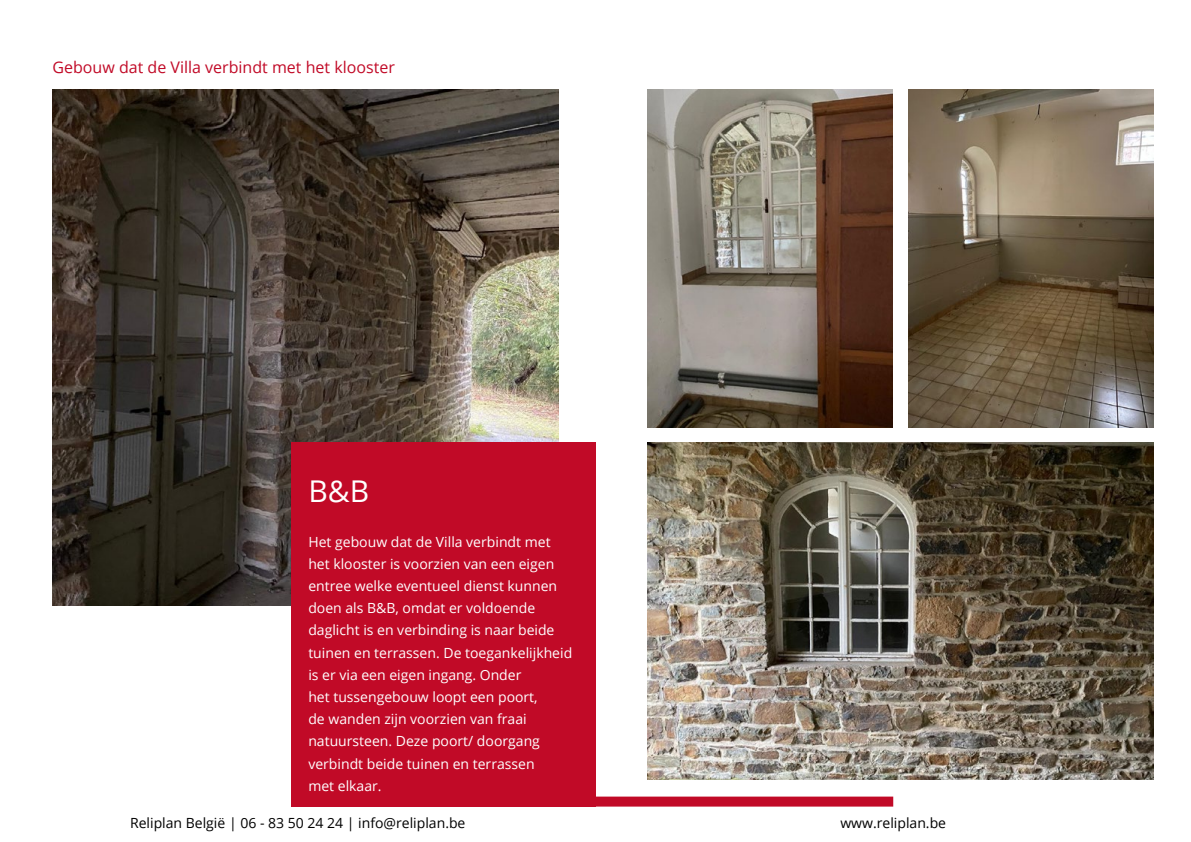
<style>
.page{position:relative;width:1191px;height:842px;background:#fff}
.page>*{position:absolute;margin:0;border:0;box-sizing:border-box;transform-origin:0 0}
.t1{font:30px "Open Sans";color:#fff}
.t2{font:16px "Open Sans";color:#c10a27}
.t3{font:14px/22.2px "Open Sans";color:#fff}
.t4{font:14px "Open Sans";color:#000}
</style>
<div class="page">
<div style="left:595px;top:796px;width:298px;height:10px;background:#c10a27"></div>
<img style="left:52px;top:90px;width:506px;height:516px">
<div style="left:291px;top:442px;width:304px;height:364px;background:#c10a27"></div>
<img style="left:648px;top:442px;width:505px;height:337px">
<img style="left:909px;top:90px;width:244px;height:337px">
<img style="left:648px;top:90px;width:245px;height:337px">
<p class="t2" style="left:52px;top:56px;width:344px">Gebouw dat de Villa verbindt met het klooster</p>
<p class="t1" style="left:308px;top:471px;width:62px">B&amp;B</p>
<p class="t3" style="left:308px;top:530px;width:265px">Het gebouw dat de Villa verbindt met het klooster is voorzien van een eigen entree welke eventueel dienst kunnen doen als B&amp;B, omdat er voldoende daglicht is en verbinding is naar beide tuinen en terrassen. De toegankelijkheid is er via een eigen ingang. Onder<br>het tussengebouw loopt een poort,<br>de wanden zijn voorzien van fraai natuursteen. Deze poort/ doorgang verbindt beide tuinen en terrassen<br>met elkaar.</p>
<p class="t4" style="left:130px;top:813px;width:337px">Reliplan België | 06 - 83 50 24 24 | info@reliplan.be</p>
<p class="t4" style="left:840px;top:813px;width:107px">www.reliplan.be</p>
</div>
